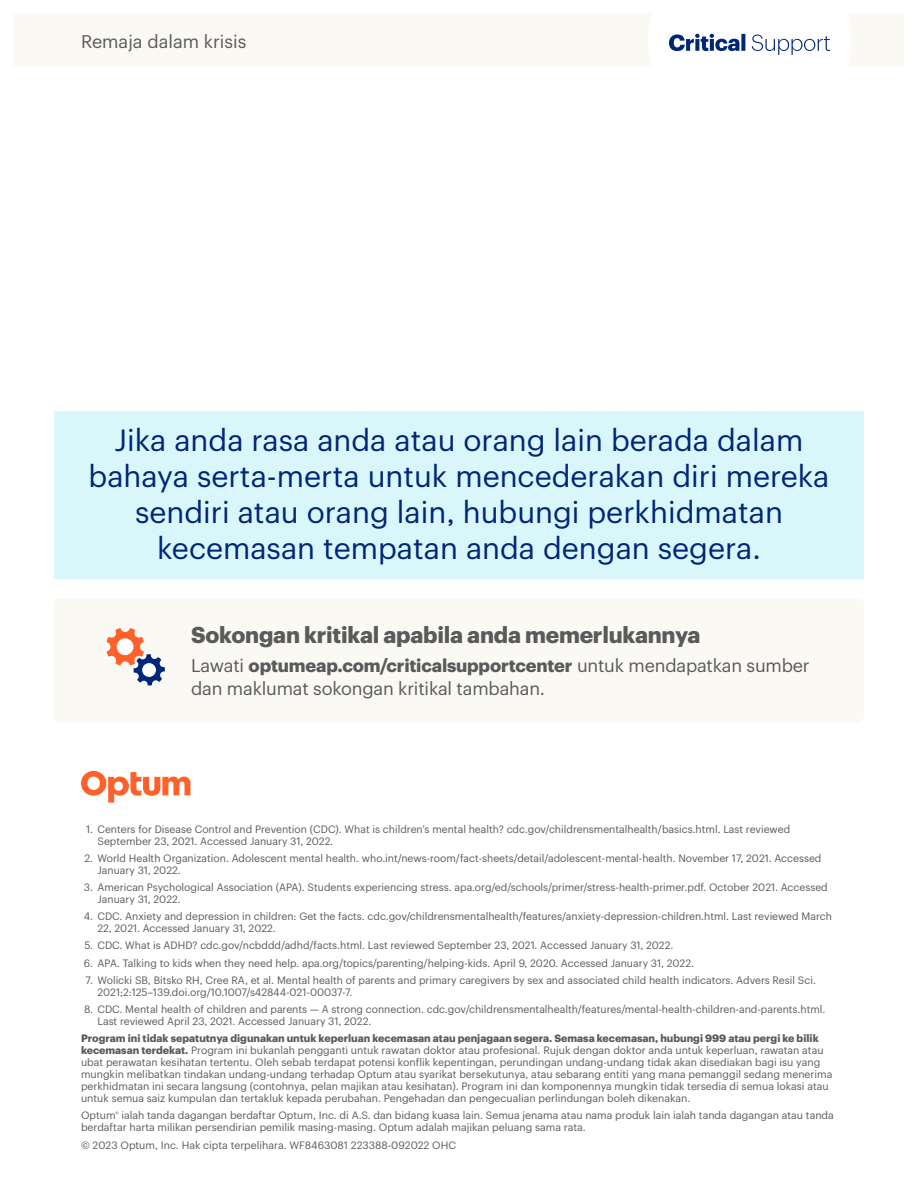
<style>
.page{position:relative;width:918px;height:1188px;background:#fff}
.page>*{position:absolute;margin:0;border:0;box-sizing:border-box;transform-origin:0 0}
.Headline-subhead{font:30px/36px "Graphik UHG";color:#002677;text-align:center}
.Section_Subhead{font:700 22.5px "Graphik UHG";letter-spacing:-.01em;color:#5a5a5a}
.Body{font:18px/22.5px "Graphik UHG";letter-spacing:-.01em;color:#5a5a5a}
.Disclaimer_Copyright{font:10.5px/12px "Graphik UHG";color:#5a5a5a}
.s1{font-weight:700}
</style>
<div class="page">
<div style="left:14px;top:14px;width:890px;height:54px;background:#fbf9f4"></div>
<svg style="left:648px;top:13px;width:203px;height:55px"></svg>
<div style="left:54px;top:598px;width:810px;height:125px;background:#fbf9f4;border-radius:7px"></div>
<svg style="left:81px;top:771px;width:109px;height:32px"></svg>
<div style="left:54px;top:412px;width:810px;height:167px;background:#d9f6fa"></div>
<svg style="left:106px;top:628px;width:59px;height:58px"></svg>
<div style="left:142px;top:663px;width:14px;height:14px;background:#fff;border-radius:50%"></div>
<p class="Body" style="left:81px;top:29px;width:167px">Remaja dalam krisis</p>
<p class="Headline-subhead" style="left:89px;top:420px;width:742px">Jika anda rasa anda atau orang lain berada dalam bahaya serta-merta untuk mencederakan diri mereka sendiri atau orang lain, hubungi perkhidmatan kecemasan tempatan anda dengan segera.</p>
<p class="Section_Subhead" style="left:191px;top:617px;width:511px">Sokongan kritikal apabila anda memerlukannya</p>
<p class="Body" style="left:191px;top:653px;width:620px">Lawati <span class="s1">optumeap.com/criticalsupportcenter</span> untuk mendapatkan sumber dan maklumat sokongan kritikal tambahan.</p>
<p class="Disclaimer_Copyright" style="left:98px;top:822px;width:694px;text-indent:-11px">1. Centers for Disease Control and Prevention (CDC). What is children’s mental health? cdc.gov/childrensmentalhealth/basics.html. Last reviewed<br>September 23, 2021. Accessed January 31, 2022.</p>
<p class="Disclaimer_Copyright" style="left:98px;top:851px;width:725px;text-indent:-13px">2. World Health Organization. Adolescent mental health. who.int/news-room/fact-sheets/detail/adolescent-mental-health. November 17, 2021. Accessed<br>January 31, 2022.</p>
<p class="Disclaimer_Copyright" style="left:98px;top:880px;width:732px;text-indent:-14px">3. American Psychological Association (APA). Students experiencing stress. apa.org/ed/schools/primer/stress-health-primer.pdf. October 2021. Accessed<br>January 31, 2022.</p>
<p class="Disclaimer_Copyright" style="left:98px;top:910px;width:736px;text-indent:-14px">4. CDC. Anxiety and depression in children: Get the facts. cdc.gov/childrensmentalhealth/features/anxiety-depression-children.html. Last reviewed March<br>22, 2021. Accessed January 31, 2022.</p>
<p class="Disclaimer_Copyright" style="left:84px;top:939px;width:590px">5. CDC. What is ADHD? cdc.gov/ncbddd/adhd/facts.html. Last reviewed September 23, 2021. Accessed January 31, 2022.</p>
<p class="Disclaimer_Copyright" style="left:84px;top:956px;width:612px">6. APA. Talking to kids when they need help. apa.org/topics/parenting/helping-kids. April 9, 2020. Accessed January 31, 2022.</p>
<p class="Disclaimer_Copyright" style="left:98px;top:973px;width:720px;text-indent:-12px">7. Wolicki SB, Bitsko RH, Cree RA, et al. Mental health of parents and primary caregivers by sex and associated child health indicators. Advers Resil Sci.<br>2021;2:125–139.doi.org/10.1007/s42844-021-00037-7.</p>
<p class="Disclaimer_Copyright" style="left:98px;top:1002px;width:730px;text-indent:-13px">8. CDC. Mental health of children and parents — A strong connection. cdc.gov/childrensmentalhealth/features/mental-health-children-and-parents.html.<br>Last reviewed April 23, 2021. Accessed January 31, 2022.</p>
<p class="Disclaimer_Copyright" style="left:81px;top:1032px;width:753px"><span class="s1">Program ini tidak sepatutnya digunakan untuk keperluan kecemasan atau penjagaan segera. Semasa kecemasan, hubungi 999 atau pergi ke bilik kecemasan terdekat.</span> Program ini bukanlah pengganti untuk rawatan doktor atau profesional. Rujuk dengan doktor anda untuk keperluan, rawatan atau ubat perawatan kesihatan tertentu. Oleh sebab terdapat potensi konflik kepentingan, perundingan undang-undang tidak akan disediakan bagi isu yang mungkin melibatkan tindakan undang-undang terhadap Optum atau syarikat bersekutunya, atau sebarang entiti yang mana pemanggil sedang menerima perkhidmatan ini secara langsung (contohnya, pelan majikan atau kesihatan). Program ini dan komponennya mungkin tidak tersedia di semua lokasi atau untuk semua saiz kumpulan dan tertakluk kepada perubahan. Pengehadan dan pengecualian perlindungan boleh dikenakan.</p>
<p class="Disclaimer_Copyright" style="left:81px;top:1109px;width:754px">Optum<sup>®</sup> ialah tanda dagangan berdaftar Optum, Inc. di A.S. dan bidang kuasa lain. Semua jenama atau nama produk lain ialah tanda dagangan atau tanda berdaftar harta milikan persendirian pemilik masing-masing. Optum adalah majikan peluang sama rata.</p>
<p class="Disclaimer_Copyright" style="left:81px;top:1138px;width:377px">© 2023 Optum, Inc. Hak cipta terpelihara. WF8463081 223388-092022 OHC</p>
</div>
